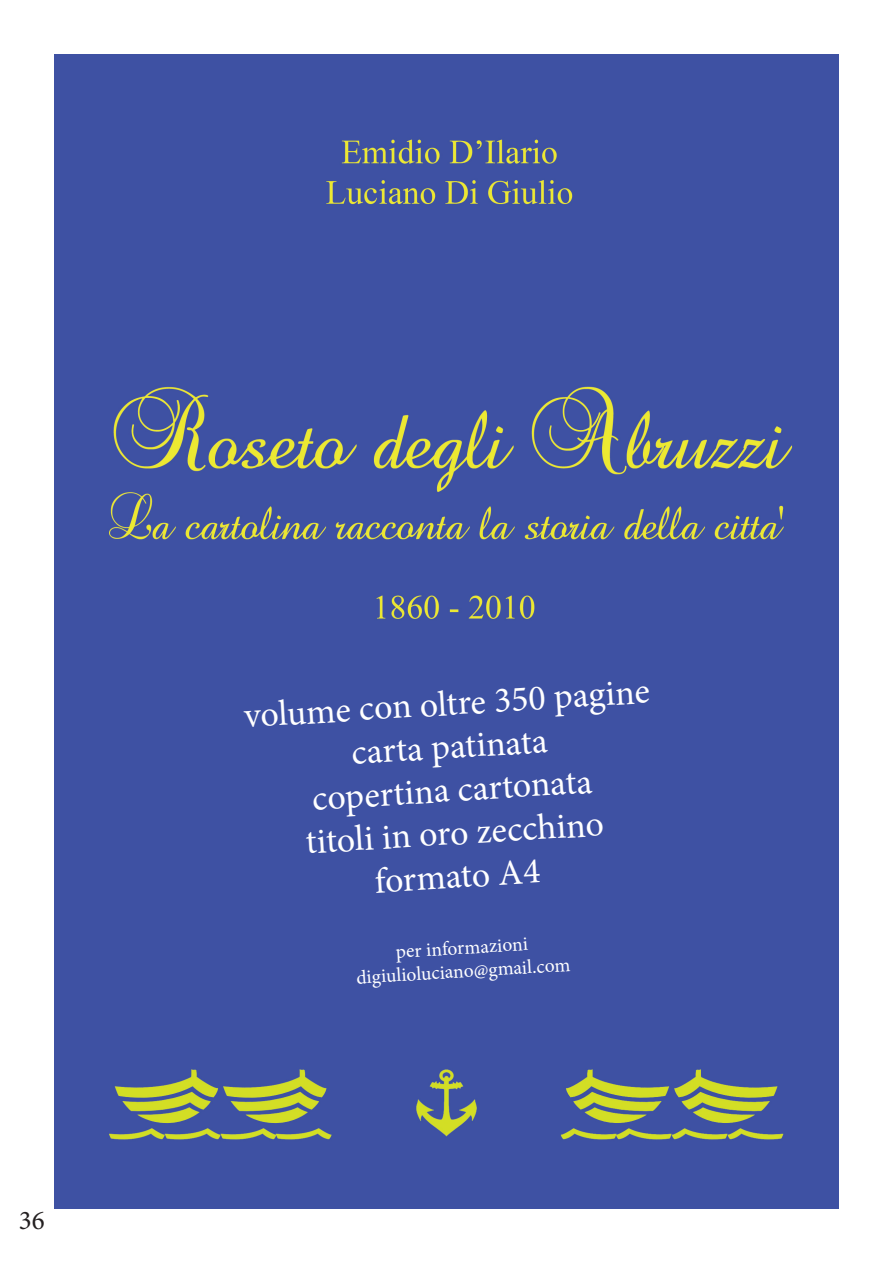
<style>
.page{position:relative;width:893px;height:1263px;background:#fff}
.page>*{position:absolute;margin:0;border:0;box-sizing:border-box;transform-origin:0 0}
.t1{font:36px "Minion Pro";color:#fff}
.t2{font:27px "Minion Pro";color:#231f20}
.t3{font:19.5px "Minion Pro";color:#fff}
</style>
<div class="page">
<div style="left:54px;top:54px;width:785px;height:1155px;background:#3e51a3"></div>
<p class="t2" style="left:19px;top:1202px;width:27px">36</p>
<p class="t1" style="left:242px;top:694px;width:408px;rotate:-4deg">volume con oltre 350 pagine</p>
<p class="t1" style="left:350px;top:729px;width:198px;rotate:-4deg">carta patinata</p>
<p class="t1" style="left:310px;top:775px;width:282px;rotate:-4deg">copertina cartonata</p>
<p class="t1" style="left:304px;top:819px;width:300px;rotate:-4deg">titoli in oro zecchino</p>
<p class="t1" style="left:373px;top:857px;width:167px;rotate:-4deg">formato A4</p>
<p class="t3" style="left:395px;top:938px;width:134px;rotate:-3deg">per informazioni</p>
<p class="t3" style="left:356px;top:964px;width:216px;rotate:-3deg">digiulioluciano@gmail.com</p>
</div>
